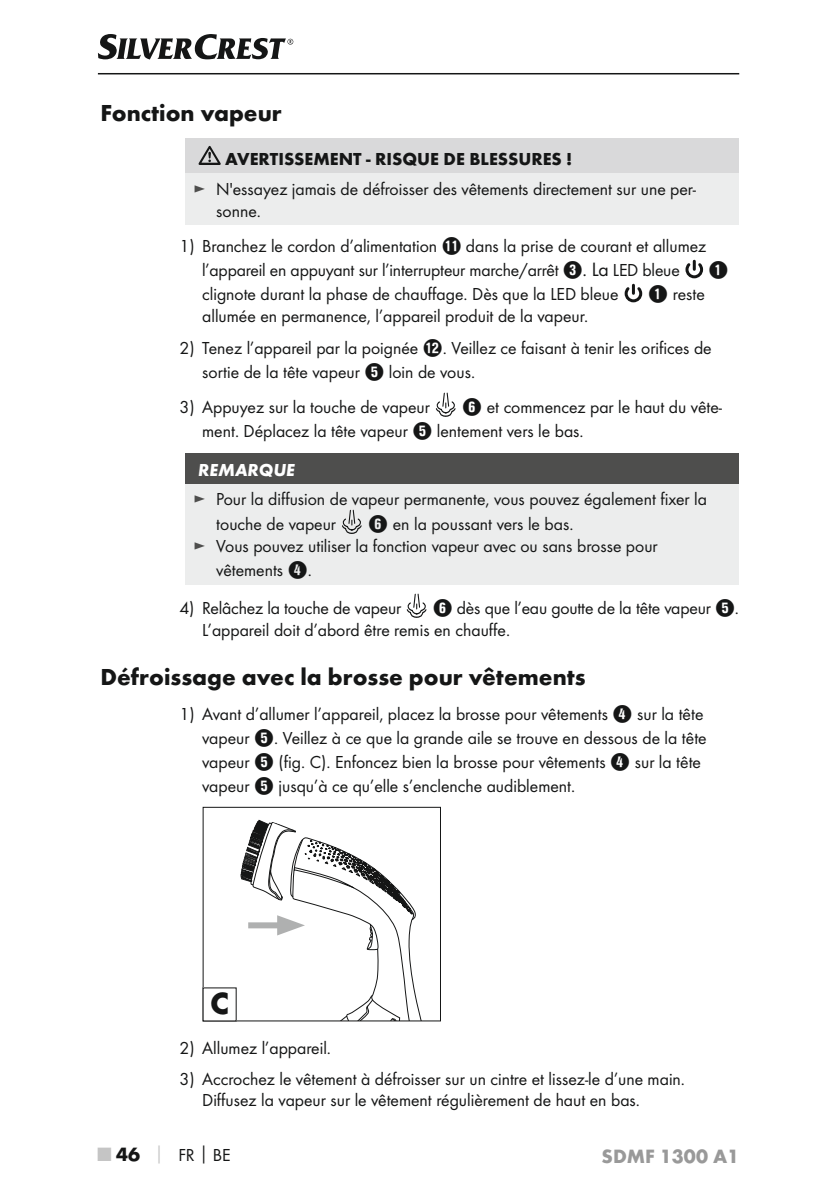
<style>
.page{position:relative;width:840px;height:1191px;background:#fff}
.page>*{position:absolute;margin:0;border:0;box-sizing:border-box;transform-origin:0 0}
.t1{font:700 32px "Futura";color:#151616}
.t2{font:700 24px "Futura";color:#151616}
.t3{font:700 20px "Futura";color:#999}
.t4{font:20px "Hako PI Nummern";color:#151616}
.t5{font:18px/24px "Futura Boo";color:#151616}
.t6{font:700 18px "Futura";color:#151616}
.t7{font:italic 700 18px "Futura";color:#fff}
.s1{color:#4e4e4d}
.s2{font-family:"Hako PI Nummern";font-size:20px}
.s3{font-size:20px}
.s4{font-family:"Futura";font-weight:700;font-size:20px;color:#c5c5c5}
.s5{font-family:"Futura";font-weight:700;font-size:20px}
.s6{font-family:"Futura";font-weight:700;color:#c5c5c5}
.s7{font-family:"Futura";font-weight:700}
</style>
<div class="page">
<hr style="left:98px;top:73px;width:640px;height:1px;background:#151616">
<svg style="left:98px;top:34px;width:195px;height:26px"></svg>
<div style="left:185px;top:138px;width:553px;height:35px;background:#d9d9da"></div>
<div style="left:185px;top:173px;width:553px;height:52px;background:#eceded"></div>
<svg style="left:198px;top:146px;width:22px;height:19px"></svg>
<svg style="left:685px;top:260px;width:17px;height:18px"></svg>
<svg style="left:624px;top:284px;width:18px;height:18px"></svg>
<svg style="left:435px;top:392px;width:21px;height:25px"></svg>
<div style="left:185px;top:454px;width:553px;height:30px;background:#4e4e4d"></div>
<div style="left:185px;top:484px;width:553px;height:100px;background:#eceded"></div>
<svg style="left:342px;top:510px;width:20px;height:24px"></svg>
<svg style="left:406px;top:593px;width:21px;height:25px"></svg>
<div style="left:202px;top:807px;width:239px;height:214px;border:1px solid #151616"></div>
<svg style="left:240px;top:820px;width:200px;height:201px"></svg>
<h2 class="t2" style="left:100px;top:98px;width:183px">Fonction vapeur</h2>
<p class="t6" style="left:225px;top:148px;width:348px">AVERTISSEMENT - RISQUE DE BLESSURES !</p>
<p class="t5" style="left:216px;top:178px;width:481px;line-height:21.6px;text-indent:-23px"><span class="s1">►</span> N'essayez jamais de défroisser des vêtements directement sur une per&shy;sonne.</p>
<p class="t5" style="left:179px;top:234px;width:528px;text-align:center">1) Branchez le cordon d’alimentation <span class="s2">q</span> dans la prise de courant et allumez l’appareil en appuyant sur l’interrupteur marche/arrêt <span class="s2">3</span><span class="s3">. La</span> LED bleue</p>
<p class="t4" style="left:708px;top:260px;width:21px">1</p>
<p class="t5" style="left:202px;top:282px;width:417px">clignote durant la phase de chauffage. Dès que la LED bleue</p>
<p class="t5" style="left:648px;top:282px;width:58px"><span class="s2">1</span> reste</p>
<p class="t5" style="left:202px;top:303px;width:385px">allumée en permanence, l’appareil produit de la vapeur.</p>
<p class="t5" style="left:202px;top:336px;width:510px;text-indent:-23px">2) Tenez l’appareil par la poignée <span class="s2">w</span>. Veillez ce faisant à tenir les orifices de sortie de la tête vapeur <span class="s2">5</span> loin de vous.</p>
<p class="t5" style="left:179px;top:395px;width:252px">3) Appuyez sur la touche de vapeur</p>
<p class="t5" style="left:202px;top:395px;width:521px;text-indent:260px"><span class="s2">6</span> et commencez par le haut du vête&shy;ment. Déplacez la tête vapeur <span class="s2">5</span> lentement vers le bas.</p>
<p class="t7" style="left:198px;top:459px;width:98px">REMARQUE</p>
<p class="t5" style="left:216px;top:487px;width:492px;line-height:24.8px;text-indent:-23px"><span class="s1">►</span> Pour la diffusion de vapeur permanente, vous pouvez également fixer la touche de vapeur</p>
<p class="t5" style="left:193px;top:513px;width:465px;line-height:21.6px;text-indent:175px"><span class="s2">6</span> en la poussant vers le bas.<br><span class="s1">►</span> Vous pouvez utiliser la fonction vapeur avec ou sans brosse pour</p>
<p class="t5" style="left:216px;top:558px;width:95px">vêtements <span class="s2">4</span>.</p>
<p class="t5" style="left:179px;top:596px;width:223px">4) Relâchez la touche de vapeur</p>
<p class="t5" style="left:202px;top:597px;width:535px;line-height:21.6px;text-indent:230px"><span class="s2">6</span> dès que l’eau goutte de la tête vapeur <span class="s2">5</span>.<br>L’appareil doit d’abord être remis en chauffe.</p>
<h2 class="t2" style="left:100px;top:661px;width:486px">Défroissage avec la brosse pour vêtements</h2>
<p class="t5" style="left:202px;top:701px;width:505px;text-indent:-23px">1) Avant d’allumer l’appareil, placez la brosse pour vêtements <span class="s2">4</span> sur la tête vapeur <span class="s2">5</span>. Veillez à ce que la grande aile se trouve en dessous de la tête vapeur <span class="s2">5</span> (fig. C). Enfoncez bien la brosse pour vêtements <span class="s2">4</span> sur la tête vapeur <span class="s2">5</span> jusqu’à ce qu’elle s’enclenche audiblement.</p>
<h1 class="t1" style="left:210px;top:983px;width:20px">C</h1>
<p class="t5" style="left:179px;top:1036px;width:151px">2) Allumez l’appareil.</p>
<p class="t5" style="left:202px;top:1067px;width:481px;line-height:21.6px;text-indent:-23px">3) Accrochez le vêtement à défroisser sur un cintre et lissez-le d’une main.<br>Diffusez la vapeur sur le vêtement régulièrement de haut en bas.</p>
<p class="t5" style="left:98px;top:1143px;width:134px"><span class="s4">■</span> <span class="s5">46</span> <span class="s6">│</span> FR<span class="s7">│</span>BE</p>
<p class="t3" style="left:601px;top:1143px;width:139px">SDMF 1300 A1</p>
</div>
